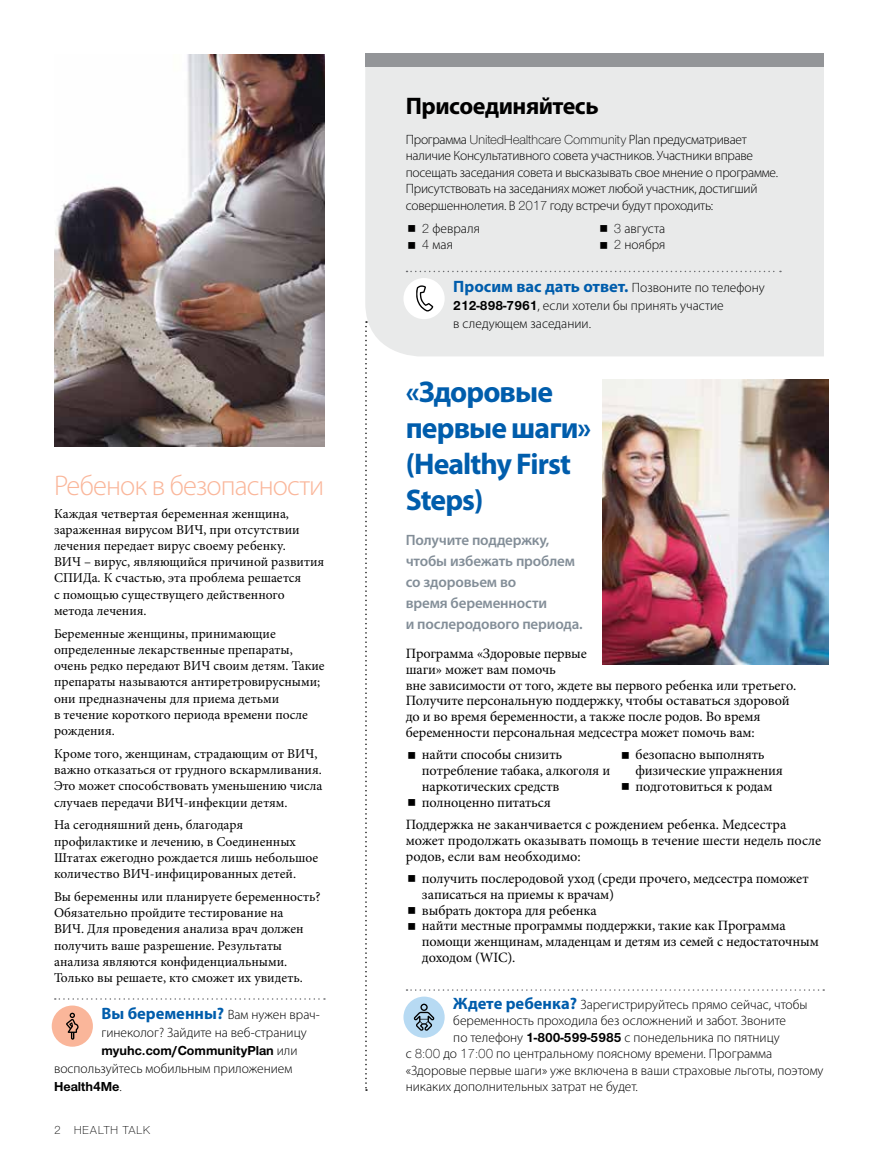
<style>
.page{position:relative;width:878px;height:1161px;background:#fff}
.page>*{position:absolute;margin:0;border:0;box-sizing:border-box;transform-origin:0 0}
.t1{font:700 30px/36px "Myriad Pro";letter-spacing:-.03em;color:#005dac}
.t2{font:300 28.5px "Myriad Pro";letter-spacing:-.03em;color:#fab69a}
.t3{font:700 24px "Myriad Pro";letter-spacing:-.02em;color:#000}
.t4{font:700 16.5px "Myriad Pro";color:#005dac}
.t5{font:600 15px/21px "Myriad Pro";letter-spacing:-.01em;color:#838e98}
.t6{font:14.25px/15.8px "Minion Pro";letter-spacing:-.01em;color:#000}
.t7{font:13.5px/16.2px "Minion Pro";color:#000}
.t8{font:300 13.5px/18px "Myriad Pro";color:#000}
.t9{font:300 13.5px/16.5px "Myriad Pro";letter-spacing:-.02em;color:#000}
.t10{font:700 13.5px "UHC Sans";color:#000}
.t11{font:300 12px "UHC Sans";letter-spacing:.04em;color:#000}
.s1{font-weight:700;font-size:16.5px;color:#005dac}
.s2{font-family:"Myriad Pro";font-weight:300}
.s3{font-family:"UHC Sans"}
.s4{font-weight:300;font-size:13.5px;color:#000}
.s5{font-family:"UHC Sans";font-weight:700}
</style>
<div class="page">
<div style="left:365px;top:67px;width:459px;height:289px;background:#e9eaea"></div>
<div style="left:365px;top:54px;width:459px;height:13px;background:#939598"></div>
<svg style="left:365px;top:321px;width:2px;height:770px"></svg>
<img style="left:54px;top:54px;width:271px;height:392px">
<img style="left:602px;top:380px;width:226px;height:285px">
<svg style="left:55px;top:998px;width:270px;height:2px"></svg>
<div style="left:52px;top:1006px;width:41px;height:41px;background:#fab69a;border-radius:50%"></div>
<svg style="left:66px;top:1013px;width:13px;height:27px"></svg>
<svg style="left:406px;top:989px;width:418px;height:2px"></svg>
<div style="left:403px;top:997px;width:41px;height:41px;background:#b7daf3;border-radius:50%"></div>
<svg style="left:414px;top:1004px;width:20px;height:27px"></svg>
<svg style="left:406px;top:271px;width:375px;height:1px"></svg>
<div style="left:403px;top:278px;width:41px;height:41px;background:#fff;border-radius:50%"></div>
<svg style="left:416px;top:285px;width:17px;height:27px"></svg>
<svg style="left:408px;top:225px;width:7px;height:7px"></svg>
<svg style="left:408px;top:242px;width:7px;height:6px"></svg>
<svg style="left:600px;top:225px;width:7px;height:7px"></svg>
<svg style="left:600px;top:242px;width:7px;height:6px"></svg>
<h2 class="t2" style="left:54px;top:468px;width:272px">Ребенок в безопасности</h2>
<p class="t7" style="left:54px;top:505px;width:272px">Каждая четвертая беременная женщина, зараженная вирусом ВИЧ, при отсутствии лечения передает вирус своему ребенку.<br>ВИЧ – вирус, являющийся причиной развития СПИДа. К счастью, эта проблема решается<br>с помощью существущего действенного метода лечения.</p>
<p class="t7" style="left:54px;top:625px;width:272px">Беременные женщины, принимающие определенные лекарственные препараты, очень редко передают ВИЧ своим детям. Такие препараты называются антиретровирусными; они предназначены для приема детьми<br>в течение короткого периода времени после рождения.</p>
<p class="t7" style="left:54px;top:746px;width:270px">Кроме того, женщинам, страдающим от ВИЧ, важно отказаться от грудного вскармливания.<br>Это может способствовать уменьшению числа случаев передачи ВИЧ-инфекции детям.</p>
<p class="t7" style="left:54px;top:817px;width:266px">На сегодняшний день, благодаря профилактике и лечению, в Соединенных Штатах ежегодно рождается лишь небольшое количество ВИЧ-инфицированных детей.</p>
<p class="t7" style="left:54px;top:889px;width:268px">Вы беременны или планируете беременность?<br>Обязательно пройдите тестирование на<br>ВИЧ. Для проведения анализа врач должен получить ваше разрешение. Результаты анализа являются конфиденциальными.<br>Только вы решаете, кто сможет их увидеть.</p>
<p class="t8" style="left:102px;top:1006px;width:220px"><span class="s1">Вы беременны?</span> Вам нужен врач&shy;гинеколог? Зайдите на веб-страницу</p>
<p class="t10" style="left:102px;top:1042px;width:197px">myuhc.com/CommunityPlan <span class="s2">или</span></p>
<p class="t8" style="left:54px;top:1060px;width:240px">воспользуйтесь мобильным приложением</p>
<p class="t10" style="left:54px;top:1078px;width:69px">Health4Me<span class="s2">.</span></p>
<p class="t11" style="left:54px;top:1122px;width:98px">2 HEALTH TALK</p>
<h3 class="t3" style="left:406px;top:90px;width:194px">Присоединяйтесь</h3>
<p class="t9" style="left:406px;top:131px;width:374px">Программа <span class="s3">UnitedHealthcare Community</span> Plan предусматривает наличие Консультативного совета участников. Участники вправе посещать заседания совета и высказывать свое мнение о программе.<br>Присутствовать на заседаниях может любой участник, достигший совершеннолетия. В <span class="s3">2017</span> году встречи будут проходить:</p>
<p class="t8" style="left:422px;top:220px;width:59px;line-height:16.5px"><span class="s3">2</span> февраля<br><span class="s3">4</span> мая</p>
<p class="t8" style="left:614px;top:220px;width:53px;line-height:16.5px"><span class="s3">3</span> августа<br><span class="s3">2</span> ноября</p>
<p class="t4" style="left:453px;top:276px;width:313px">Просим вас дать ответ. <span class="s4">Позвоните по телефону</span></p>
<p class="t8" style="left:453px;top:296px;width:272px"><span class="s5">212-898-7961</span>, если хотели бы принять участие в следующем заседании.</p>
<h1 class="t1" style="left:406px;top:373px;width:187px">«Здоровые первые шаги» (Healthy First<br>Steps)</h1>
<p class="t5" style="left:406px;top:529px;width:178px">Получите поддержку, чтобы избежать проблем со здоровьем во<br>время беременности<br>и послеродового периода.</p>
<p class="t6" style="left:406px;top:646px;width:392px">Программа «Здоровые первые<br>шаги» может вам помочь<br>вне зависимости от того, ждете вы первого ребенка или третьего.<br>Получите персональную поддержку, чтобы оставаться здоровой до и во время беременности, а также после родов. Во время беременности персональная медсестра может помочь вам:</p>
<p class="t6" style="left:422px;top:747px;width:190px">найти способы снизить потребление табака, алкоголя и наркотических средств полноценно питаться</p>
<p class="t6" style="left:635px;top:747px;width:149px">безопасно выполнять физические упражнения подготовиться к родам</p>
<p class="t6" style="left:406px;top:817px;width:417px">Поддержка не заканчивается с рождением ребенка. Медсестра может продолжать оказывать помощь в течение шести недель после родов, если вам необходимо:</p>
<p class="t6" style="left:422px;top:871px;width:398px">получить послеродовой уход (среди прочего, медсестра поможет записаться на приемы к врачам)<br>выбрать доктора для ребенка<br>найти местные программы поддержки, такие как Программа помощи женщинам, младенцам и детям из семей с недостаточным доходом (WIC).</p>
<p class="t8" style="left:453px;top:995px;width:356px"><span class="s1">Ждете ребенка?</span> Зарегистрируйтесь прямо сейчас, чтобы</p>
<p class="t8" style="left:453px;top:1012px;width:334px">беременность проходила без осложнений и забот. Звоните</p>
<p class="t8" style="left:453px;top:1028px;width:328px">по телефону <span class="s5">1-800-599-5985</span> с понедельника по пятницу</p>
<p class="t8" style="left:406px;top:1045px;width:368px">с <span class="s3">8:00</span> до <span class="s3">17:00</span> по центральному поясному времени. Программа</p>
<p class="t8" style="left:406px;top:1061px;width:419px">«Здоровые первые шаги» уже включена в ваши страховые льготы, поэтому</p>
<p class="t8" style="left:406px;top:1078px;width:234px">никаких дополнительных затрат не будет.</p>
</div>
